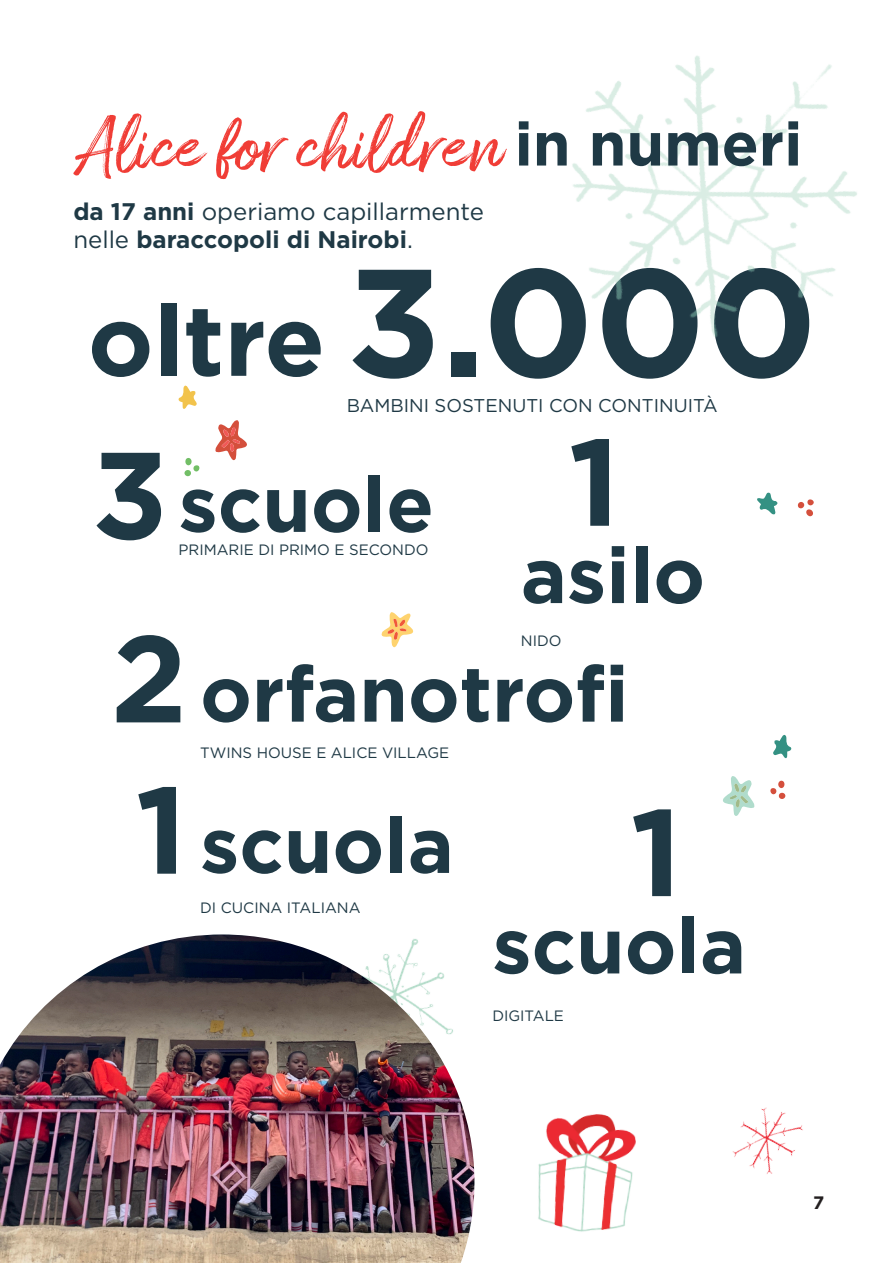
<style>
.page{position:relative;width:893px;height:1263px;background:#fff}
.page>*{position:absolute;margin:0;border:0;box-sizing:border-box;transform-origin:0 0}
.t1{font:700 123px "Gotham";color:#1f3945}
.t2{font:700 99px "Gotham";color:#1f3945}
.t3{font:700 78px/151.2px "Gotham";color:#1f3945}
.t4{font:75px "Amithen";color:#f03d36}
.t5{font:24px "Gotham";color:#1f3945}
.t6{font:700 24px "Gotham";color:#1f3945}
.t7{font:18.45px "Gotham";color:#1f3945}
.t8{font:700 18px "Gotham";color:#231f20}
.t9{font:15px "Gotham";color:#1f3945}
.s1{font-family:"Gotham";font-weight:700;font-size:60.6px;color:#1f3945}
.s2{font-weight:700}
.s3{font-weight:400}
.s4{font-size:153px}
.s5{font-size:123px}
</style>
<div class="page">
<img style="left:0;top:934px;width:474px;height:329px">
<img style="left:572px;top:55px;width:285px;height:282px">
<img style="left:732px;top:1107px;width:71px;height:67px">
<img style="left:538px;top:1114px;width:98px;height:118px">
<svg style="left:215px;top:420px;width:32px;height:40px"></svg>
<div style="left:185px;top:458px;width:7px;height:7px;background:#72be66;border-radius:50%"></div>
<div style="left:184px;top:470px;width:7px;height:6px;background:#72be66;border-radius:50%"></div>
<svg style="left:193px;top:465px;width:6px;height:6px"></svg>
<svg style="left:178px;top:385px;width:19px;height:24px"></svg>
<svg style="left:723px;top:776px;width:32px;height:40px"></svg>
<div style="left:778px;top:781px;width:6px;height:7px;background:#d44f3c;border-radius:50%"></div>
<svg style="left:770px;top:788px;width:15px;height:11px"></svg>
<svg style="left:773px;top:735px;width:19px;height:23px"></svg>
<svg style="left:381px;top:612px;width:33px;height:35px"></svg>
<svg style="left:797px;top:499px;width:17px;height:18px"></svg>
<svg style="left:757px;top:492px;width:21px;height:22px"></svg>
<p class="t4" style="left:73px;top:101px;width:730px">Alice for children <span class="s1">in numeri</span></p>
<p class="t5" style="left:73px;top:196px;width:412px"><span class="s2">da 17 anni</span> operiamo capillarmente</p>
<p class="t6" style="left:73px;top:224px;width:341px"><span class="s3">nelle</span> baraccopoli di Nairobi<span class="s3">.</span></p>
<h2 class="t2" style="left:88px;top:275px;width:731px">oltre <span class="s4">3.000</span></h2>
<p class="t7" style="left:347px;top:393px;width:373px">BAMBINI SOSTENUTI CON CONTINUITÀ</p>
<h1 class="t1" style="left:568px;top:401px;width:53px">1</h1>
<h3 class="t3" style="left:521px;top:499px;width:186px">asilo</h3>
<p class="t9" style="left:521px;top:631px;width:42px">NIDO</p>
<h3 class="t3" style="left:92px;top:428px;width:344px"><span class="s5">3</span>scuole</h3>
<p class="t9" style="left:179px;top:540px;width:252px">PRIMARIE DI PRIMO E SECONDO</p>
<h3 class="t3" style="left:135px;top:618px;width:495px;text-indent:-25px"><span class="s5">2</span> orfanotrofi<br><span class="s5">1</span> scuola</h3>
<p class="t9" style="left:200px;top:898px;width:162px">DI CUCINA ITALIANA</p>
<p class="t9" style="left:200px;top:743px;width:250px">TWINS HOUSE E ALICE VILLAGE</p>
<h1 class="t1" style="left:630px;top:771px;width:53px">1</h1>
<h3 class="t3" style="left:492px;top:870px;width:255px">scuola</h3>
<p class="t9" style="left:492px;top:1006px;width:73px">DIGITALE</p>
<p class="t8" style="left:813px;top:1191px;width:13px">7</p>
</div>
